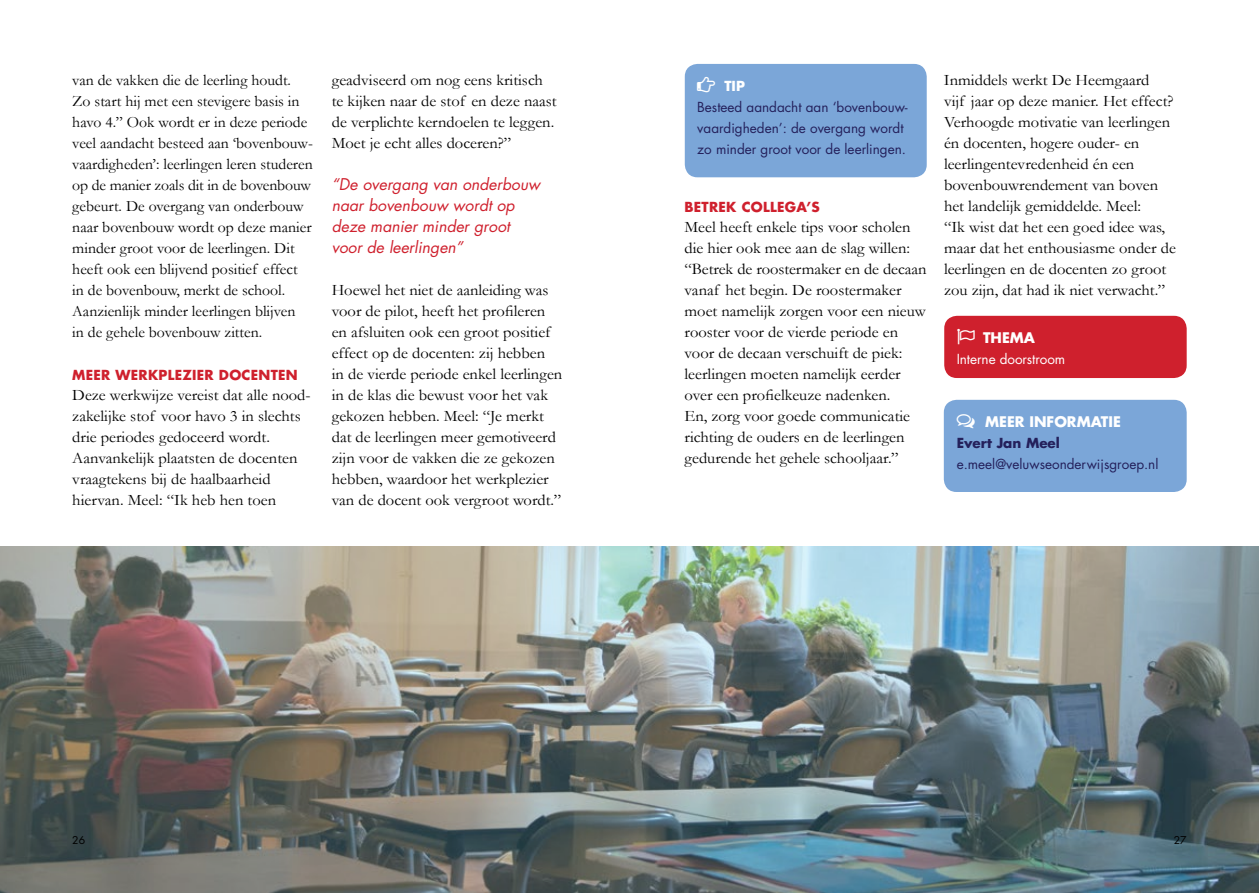
<style>
.page{position:relative;width:1259px;height:893px;background:#fff}
.page>*{position:absolute;margin:0;border:0;box-sizing:border-box;transform-origin:0 0}
.t1{font:16.05px/21px "Garamond";color:#000}
.t2{font:15.75px/21px "Garamond";color:#000}
.t3{font:italic 15.75px/21px "Futura";color:#cf202d}
.t4{font:700 14.25px "Futura";color:#fff}
.t5{font:13.5px/21px "Futura";color:#24205b}
.t6{font:700 13.5px "Futura";letter-spacing:.02em;color:#cf202d}
.t7{font:13.5px "Futura";letter-spacing:-.005em;color:#fff}
.t8{font:700 13.5px "Futura";color:#24205b}
.t9{font:700 13.5px "Futura";color:#fff}
.t10{font:10.5px "Futura";color:#000}
</style>
<div class="page">
<div style="left:944px;top:316px;width:242px;height:62px;background:#cf202d;border-radius:13px"></div>
<div style="left:944px;top:400px;width:242px;height:92px;background:#7ba6d8;border-radius:13px"></div>
<div style="left:685px;top:64px;width:241px;height:113px;background:#7ba6d8;border-radius:13px"></div>
<img style="left:0;top:546px;width:1259px;height:347px">
<p class="t2" style="left:72px;top:69px;width:242px">van de vakken die de leerling houdt.<br>Zo start hij met een stevigere basis in havo 4.” Ook wordt er in deze periode veel aandacht besteed aan ‘bovenbouw&shy;vaardigheden’: leerlingen leren studeren op de manier zoals dit in de bovenbouw gebeurt. De overgang van onderbouw naar bovenbouw wordt op deze manier minder groot voor de leerlingen. Dit heeft ook een blijvend positief effect in de bovenbouw, merkt de school.<br>Aanzienlijk minder leerlingen blijven<br>in de gehele bovenbouw zitten.</p>
<p class="t6" style="left:72px;top:366px;width:227px">MEER WERKPLEZIER DOCENTEN</p>
<p class="t1" style="left:72px;top:384px;width:240px">Deze werkwijze vereist dat alle nood&shy;zakelijke stof voor havo 3 in slechts drie periodes gedoceerd wordt.<br>Aanvankelijk plaatsten de docenten vraagtekens bij de haalbaarheid hiervan. Meel: “Ik heb hen toen</p>
<p class="t1" style="left:332px;top:69px;width:226px">geadviseerd om nog eens kritisch te kijken naar de stof en deze naast de verplichte kerndoelen te leggen.<br>Moet je echt alles doceren?”</p>
<p class="t3" style="left:332px;top:173px;width:210px">“De overgang van onderbouw naar bovenbouw wordt op deze manier minder groot voor de leerlingen”</p>
<p class="t1" style="left:332px;top:279px;width:232px">Hoewel het niet de aanleiding was voor de pilot, heeft het profileren en afsluiten ook een groot positief effect op de docenten: zij hebben<br>in de vierde periode enkel leerlingen in de klas die bewust voor het vak gekozen hebben. Meel: “Je merkt dat de leerlingen meer gemotiveerd zijn voor de vakken die ze gekozen hebben, waardoor het werkplezier van de docent ook vergroot wordt.”</p>
<p class="t9" style="left:724px;top:76px;width:22px">TIP</p>
<p class="t5" style="left:697px;top:96px;width:212px">Besteed aandacht aan ‘bovenbouw&shy;vaardigheden’: de overgang wordt zo minder groot voor de leerlingen.</p>
<p class="t6" style="left:684px;top:198px;width:137px">BETREK COLLEGA’S</p>
<p class="t1" style="left:684px;top:216px;width:243px">Meel heeft enkele tips voor scholen die hier ook mee aan de slag willen: “Betrek de roostermaker en de decaan vanaf het begin. De roostermaker moet namelijk zorgen voor een nieuw rooster voor de vierde periode en voor de decaan verschuift de piek: leerlingen moeten namelijk eerder over een profielkeuze nadenken.<br>En, zorg voor goede communicatie richting de ouders en de leerlingen gedurende het gehele schooljaar.”</p>
<p class="t1" style="left:944px;top:69px;width:233px">Inmiddels werkt De Heemgaard<br>vijf jaar op deze manier. Het effect?<br>Verhoogde motivatie van leerlingen én docenten, hogere ouder- en leerlingentevredenheid én een bovenbouwrendement van boven het landelijk gemiddelde. Meel:<br>“Ik wist dat het een goed idee was, maar dat het enthousiasme onder de leerlingen en de docenten zo groot zou zijn, dat had ik niet verwacht.”</p>
<p class="t4" style="left:983px;top:328px;width:54px">THEMA</p>
<p class="t7" style="left:956px;top:350px;width:110px">Interne doorstroom</p>
<p class="t4" style="left:985px;top:412px;width:137px">MEER INFORMATIE</p>
<p class="t8" style="left:956px;top:433px;width:105px">Evert Jan Meel</p>
<p class="t5" style="left:956px;top:453px;width:203px">e.meel@veluwseonderwijsgroep.nl</p>
<p class="t10" style="left:72px;top:833px;width:14px">26</p>
<p class="t10" style="left:1173px;top:833px;width:14px">27</p>
</div>
